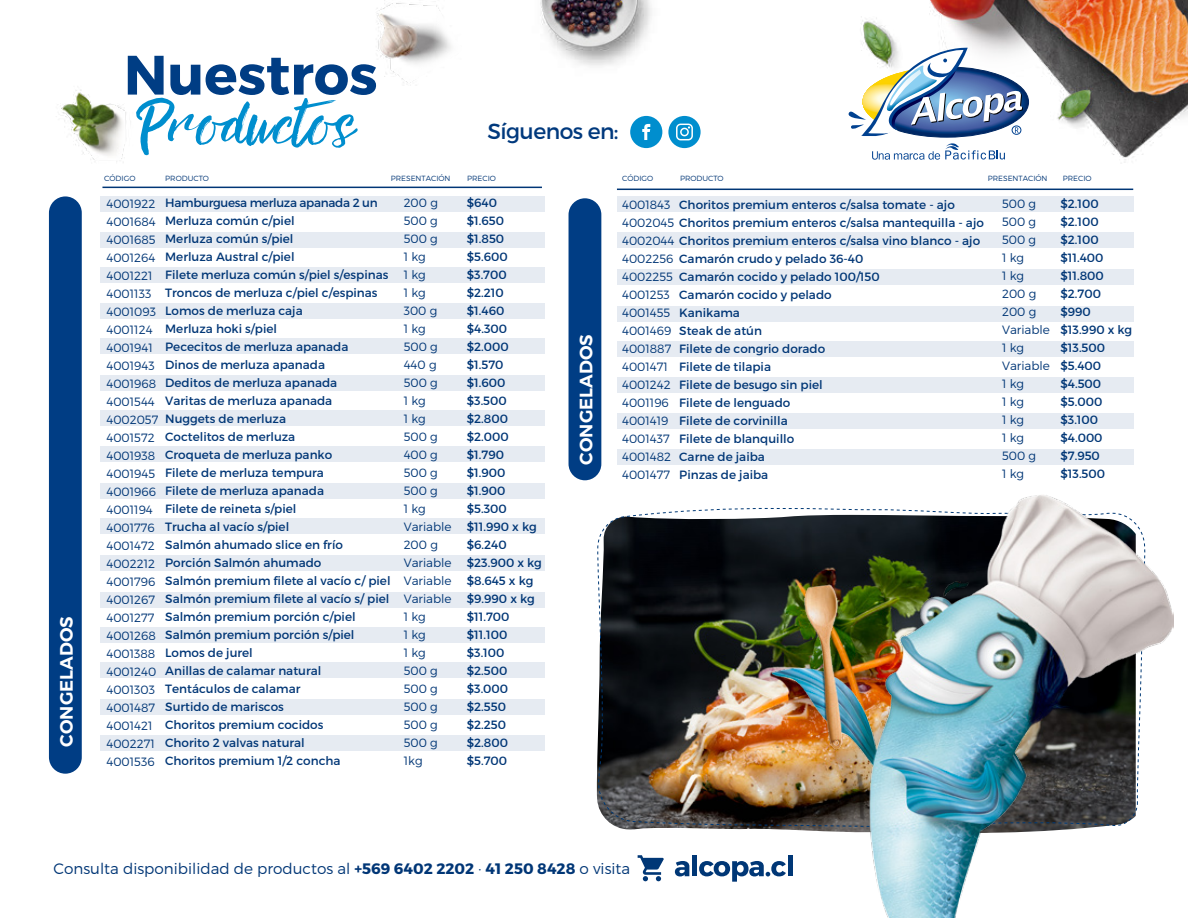
<style>
.page{position:relative;width:1188px;height:918px;background:#fff}
.page>*{position:absolute;margin:0;border:0;box-sizing:border-box;transform-origin:0 0}
.t1{font:700 55.5px "Montserrat";color:#003d84}
.t2{font:53.4px "Rebel";color:#008ece}
.t3{font:21.9px "Montserrat";letter-spacing:-.025em;color:#00397d}
.t4{font:600 18px "Montserrat";color:#fff}
.t5{font:300 15.15px "Montserrat";color:#003676}
.t6{font:12px/18px "Montserrat";color:#003676}
.t7{font:300 12px/18px "Montserrat";color:#003676}
.t8{font:300 7.5px "Montserrat";color:#003676}
.t9{font:300 7.5px "Montserrat";color:#003676;scale:1.04 1}
.s1{font-weight:300}
.s2{font-weight:700}
</style>
<div class="page">
<img style="left:61px;top:0;width:1127px;height:163px">
<img style="left:597px;top:507px;width:176px;height:322px">
<img style="left:773px;top:495px;width:400px;height:423px">
<img style="left:856px;top:773px;width:8px;height:48px">
<svg style="left:630px;top:116px;width:32px;height:32px"></svg>
<svg style="left:668px;top:116px;width:33px;height:32px"></svg>
<svg style="left:675px;top:861px;width:14px;height:15px"></svg>
<div style="left:692px;top:856px;width:5px;height:20px;background:#003776"></div>
<svg style="left:699px;top:861px;width:87px;height:21px"></svg>
<div style="left:788px;top:856px;width:5px;height:20px;background:#003776"></div>
<svg style="left:638px;top:855px;width:26px;height:26px"></svg>
<svg style="left:846px;top:46px;width:183px;height:114px"></svg>
<div style="left:100px;top:197px;width:445px;height:15px;background:#e6ebf2"></div>
<div style="left:100px;top:232px;width:445px;height:15px;background:#e6ebf2"></div>
<div style="left:100px;top:268px;width:445px;height:15px;background:#e6ebf2"></div>
<div style="left:100px;top:303px;width:445px;height:15px;background:#e6ebf2"></div>
<div style="left:100px;top:338px;width:445px;height:16px;background:#e6ebf2"></div>
<div style="left:100px;top:375px;width:445px;height:16px;background:#e6ebf2"></div>
<div style="left:100px;top:411px;width:445px;height:15px;background:#e6ebf2"></div>
<div style="left:100px;top:446px;width:445px;height:15px;background:#e6ebf2"></div>
<div style="left:100px;top:483px;width:445px;height:15px;background:#e6ebf2"></div>
<div style="left:100px;top:518px;width:445px;height:16px;background:#e6ebf2"></div>
<div style="left:100px;top:555px;width:445px;height:16px;background:#e6ebf2"></div>
<div style="left:100px;top:592px;width:445px;height:15px;background:#e6ebf2"></div>
<div style="left:100px;top:628px;width:445px;height:15px;background:#e6ebf2"></div>
<div style="left:100px;top:663px;width:445px;height:15px;background:#e6ebf2"></div>
<div style="left:100px;top:700px;width:445px;height:15px;background:#e6ebf2"></div>
<div style="left:100px;top:735px;width:445px;height:15px;background:#e6ebf2"></div>
<div style="left:617px;top:197px;width:516px;height:15px;background:#e6ebf2"></div>
<div style="left:617px;top:232px;width:516px;height:15px;background:#e6ebf2"></div>
<div style="left:617px;top:269px;width:516px;height:16px;background:#e6ebf2"></div>
<div style="left:617px;top:306px;width:516px;height:15px;background:#e6ebf2"></div>
<div style="left:617px;top:341px;width:516px;height:16px;background:#e6ebf2"></div>
<div style="left:617px;top:377px;width:516px;height:15px;background:#e6ebf2"></div>
<div style="left:617px;top:413px;width:516px;height:15px;background:#e6ebf2"></div>
<div style="left:617px;top:449px;width:516px;height:15px;background:#e6ebf2"></div>
<hr style="left:102px;top:187px;width:440px;height:1px;background:#003676">
<div style="left:49px;top:196px;width:33px;height:578px;background:#003d84;border-radius:16px"></div>
<hr style="left:617px;top:189px;width:516px;height:1px;background:#003676">
<div style="left:569px;top:198px;width:32px;height:282px;background:#003d84;border-radius:16px"></div>
<h1 class="t1" style="left:124px;top:40px;width:255px">Nuestros</h1>
<h2 class="t2" style="left:141px;top:84px;width:215px">Productos</h2>
<h3 class="t3" style="left:487px;top:118px;width:133px">Síguenos en:</h3>
<h3 class="t4" style="left:55px;top:747px;width:132px;rotate:-90deg">CONGELADOS</h3>
<p class="t9" style="left:104px;top:174px;width:32px">CÓDIGO</p>
<p class="t8" style="left:165px;top:174px;width:45px">PRODUCTO</p>
<p class="t8" style="left:391px;top:174px;width:61px">PRESENTACIÓN</p>
<p class="t8" style="left:467px;top:174px;width:30px">PRECIO</p>
<p class="t7" style="left:106px;top:194px;width:53px">4001922<br>4001684<br>4001685<br>4001264<br>4001221<br>4001133<br>4001093<br>4001124<br>4001941<br>4001943<br>4001968<br>4001544<br>4002057<br>4001572<br>4001938<br>4001945<br>4001966<br>4001194<br>4001776<br>4001472<br>4002212<br>4001796<br>4001267<br>4001277<br>4001268<br>4001388<br>4001240<br>4001303<br>4001487<br>4001421<br>4002271<br>4001536</p>
<p class="t6" style="left:165px;top:194px;width:227px">Hamburguesa merluza apanada 2 un<br>Merluza común c/piel<br>Merluza común s/piel<br>Merluza Austral c/piel<br>Filete merluza común s/piel s/espinas<br>Troncos de merluza c/piel c/espinas<br>Lomos de merluza caja<br>Merluza hoki s/piel<br>Pececitos de merluza apanada<br>Dinos de merluza apanada<br>Deditos de merluza apanada<br>Varitas de merluza apanada<br>Nuggets de merluza<br>Coctelitos de merluza<br>Croqueta de merluza panko<br>Filete de merluza tempura<br>Filete de merluza apanada<br>Filete de reineta s/piel<br>Trucha al vacío s/piel<br>Salmón ahumado slice en frío<br>Porción Salmón ahumado<br>Salmón premium filete al vacío c/ piel<br>Salmón premium filete al vacío s/ piel<br>Salmón premium porción c/piel<br>Salmón premium porción s/piel<br>Lomos de jurel<br>Anillas de calamar natural<br>Tentáculos de calamar<br>Surtido de mariscos<br>Choritos premium cocidos<br>Chorito 2 valvas natural<br>Choritos premium 1/2 concha</p>
<p class="t7" style="left:404px;top:194px;width:49px">200 g<br>500 g<br>500 g<br>1 kg<br>1 kg<br>1 kg<br>300 g<br>1 kg<br>500 g<br>440 g<br>500 g<br>1 kg<br>1 kg<br>500 g<br>400 g<br>500 g<br>500 g<br>1 kg<br>Variable<br>200 g<br>Variable<br>Variable<br>Variable<br>1 kg<br>1 kg<br>1 kg<br>500 g<br>500 g<br>500 g<br>500 g<br>500 g<br>1kg</p>
<p class="t6" style="left:467px;top:194px;width:77px">$640<br>$1.650 $1.850 $5.600 $3.700 $2.210 $1.460 $4.300 $2.000 $1.570 $1.600 $3.500 $2.800 $2.000 $1.790 $1.900 $1.900 $5.300 $11.990 x kg $6.240 $23.900 x kg $8.645 x kg $9.990 x kg $11.700 $11.100 $3.100 $2.500 $3.000 $2.550 $2.250 $2.800 $5.700</p>
<h3 class="t4" style="left:575px;top:465px;width:132px;rotate:-90deg">CONGELADOS</h3>
<p class="t8" style="left:622px;top:174px;width:33px">CÓDIGO</p>
<p class="t8" style="left:680px;top:174px;width:45px">PRODUCTO</p>
<p class="t8" style="left:988px;top:174px;width:61px">PRESENTACIÓN</p>
<p class="t8" style="left:1063px;top:174px;width:30px">PRECIO</p>
<p class="t6" style="left:679px;top:196px;width:277px">Choritos premium enteros c/salsa tomate - ajo</p>
<p class="t6" style="left:622px;top:214px;width:363px"><span class="s1">4002045</span> Choritos premium enteros c/salsa mantequilla - ajo</p>
<p class="t6" style="left:622px;top:232px;width:360px"><span class="s1">4002044</span> Choritos premium enteros c/salsa vino blanco - ajo</p>
<p class="t6" style="left:679px;top:250px;width:186px">Camarón crudo y pelado 36-40</p>
<p class="t6" style="left:679px;top:268px;width:202px">Camarón cocido y pelado 100/150</p>
<p class="t6" style="left:679px;top:286px;width:154px">Camarón cocido y pelado</p>
<p class="t6" style="left:679px;top:304px;width:62px">Kanikama</p>
<p class="t6" style="left:679px;top:322px;width:84px">Steak de atún</p>
<p class="t6" style="left:679px;top:340px;width:148px">Filete de congrio dorado</p>
<p class="t6" style="left:679px;top:358px;width:93px">Filete de tilapia</p>
<p class="t6" style="left:679px;top:376px;width:145px">Filete de besugo sin piel</p>
<p class="t6" style="left:679px;top:394px;width:113px">Filete de lenguado</p>
<p class="t6" style="left:679px;top:412px;width:110px">Filete de corvinilla</p>
<p class="t6" style="left:679px;top:430px;width:116px">Filete de blanquillo</p>
<p class="t6" style="left:679px;top:448px;width:87px">Carne de jaiba</p>
<p class="t6" style="left:679px;top:466px;width:91px">Pinzas de jaiba</p>
<p class="t7" style="left:622px;top:195px;width:50px">4001843</p>
<p class="t7" style="left:622px;top:249px;width:53px">4002256<br>4002255<br>4001253<br>4001455<br>4001469<br>4001887<br>4001471<br>4001242<br>4001196<br>4001419<br>4001437<br>4001482<br>4001477</p>
<p class="t7" style="left:1002px;top:195px;width:49px">500 g<br>500 g<br>500 g<br>1 kg<br>1 kg<br>200 g<br>200 g<br>Variable<br>1 kg<br>Variable<br>1 kg<br>1 kg<br>1 kg<br>1 kg<br>500 g<br>1 kg</p>
<p class="t6" style="left:1060px;top:195px;width:73px">$2.100 $2.100 $2.100 $11.400 $11.800 $2.700 $990 $13.990 x kg $13.500 $5.400 $4.500 $5.000 $3.100 $4.000 $7.950 $13.500</p>
<p class="t5" style="left:53px;top:859px;width:578px">Consulta disponibilidad de productos al <span class="s2">+569 6402 2202</span> · <span class="s2">41 250 8428</span> o visita</p>
</div>
